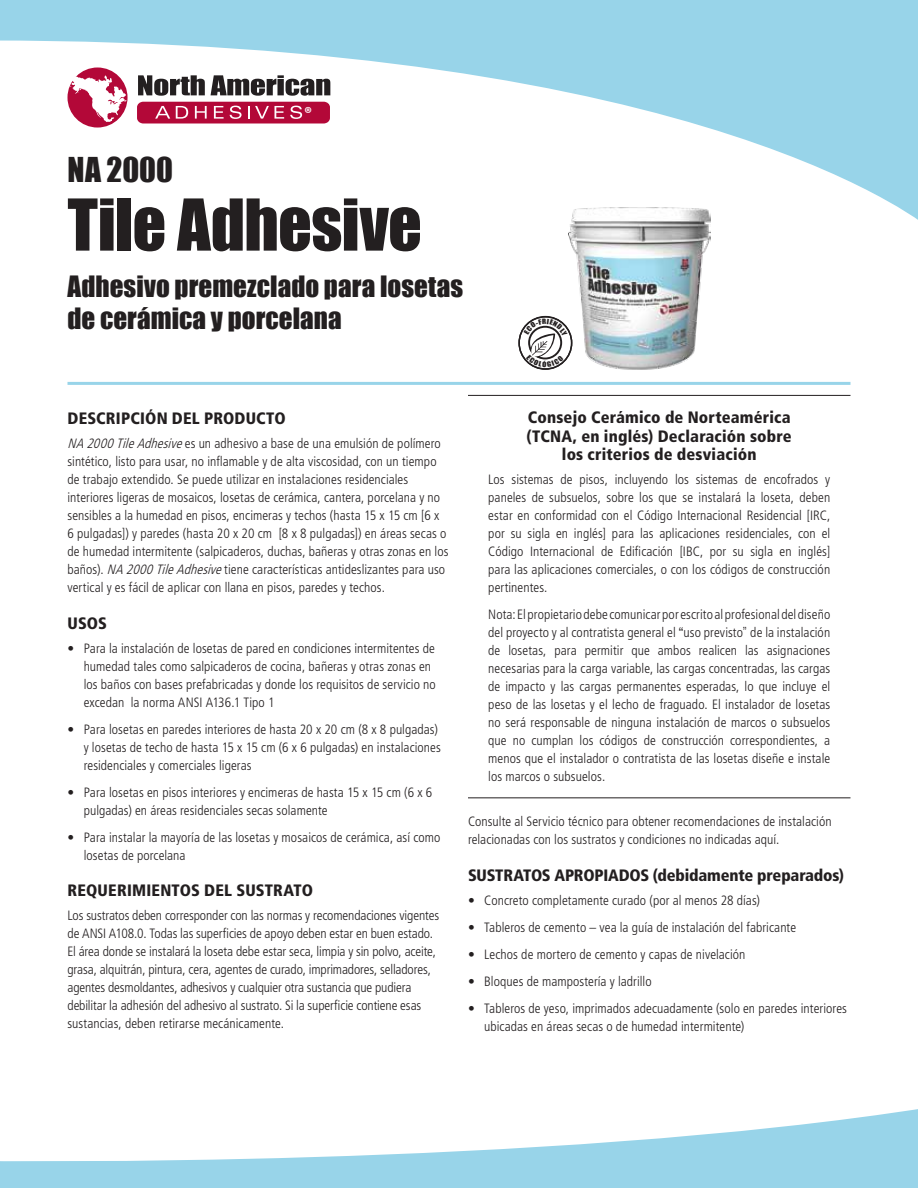
<style>
.page{position:relative;width:918px;height:1188px;background:#fff}
.page>*{position:absolute;margin:0;border:0;box-sizing:border-box;transform-origin:0 0}
.t1{font:66px "Impact";letter-spacing:-.01em;color:#231f20}
.t2{font:31.5px "Impact";color:#231f20}
.t3{font:27px/32.4px "Impact";color:#231f20}
.t4{font:700 17.7px "Myriad Pro";color:#fff}
.t5{font:900 condensed 16.5px/18.8px "Frutiger LT Std";letter-spacing:.01em;color:#231f20;text-align:center}
.t6{font:900 condensed 16.5px "Frutiger LT Std";letter-spacing:-.01em;color:#231f20}
.t7{font:300 condensed 13.5px/18px "Frutiger LT Std";letter-spacing:.005em;color:#231f20}
.s1{font-style:italic}
.s2{font-family:"Helvetica LT Std";font-weight:400;font-stretch:normal}
.s3{font-family:"Helvetica LT Std"}
</style>
<div class="page">
<svg style="left:0;top:0;width:918px;height:220px;fill:#98d4e9"></svg>
<hr style="left:468px;top:395px;width:382px;height:1px;background:#231f20">
<hr style="left:468px;top:797px;width:382px;height:1px;background:#231f20">
<svg style="left:0;top:1109px;width:918px;height:79px;fill:#98d4e9"></svg>
<div style="left:68px;top:68px;width:60px;height:60px;background:#b30838;border-radius:50%"></div>
<svg style="left:138px;top:75px;width:67px;height:21px"></svg>
<svg style="left:211px;top:75px;width:119px;height:21px"></svg>
<svg style="left:70px;top:75px;width:57px;height:47px"></svg>
<div style="left:137px;top:102px;width:193px;height:21px;background:#b30838;border-radius:6px"></div>
<svg style="left:155px;top:106px;width:15px;height:13px"></svg>
<svg style="left:176px;top:106px;width:12px;height:13px"></svg>
<svg style="left:195px;top:106px;width:12px;height:13px"></svg>
<svg style="left:214px;top:106px;width:10px;height:13px"></svg>
<svg style="left:230px;top:106px;width:12px;height:13px"></svg>
<svg style="left:248px;top:106px;width:21px;height:13px"></svg>
<svg style="left:275px;top:106px;width:9px;height:13px"></svg>
<svg style="left:290px;top:106px;width:12px;height:13px"></svg>
<svg style="left:62px;top:135px;width:365px;height:85px"></svg>
<svg style="left:519px;top:317px;width:53px;height:52px"></svg>
<div style="left:518px;top:316px;width:54px;height:54px;border:1px solid #231f20;border-radius:50%"></div>
<hr style="left:68px;top:382px;width:782px;height:3px;background:#98d4e9">
<img style="left:569px;top:208px;width:142px;height:162px">
<svg style="left:524px;top:319px;width:44px;height:48px"></svg>
<h2 class="t2" style="left:68px;top:145px;width:107px">NA 2000</h2>
<h3 class="t4" style="left:304px;top:101px;width:10px">®</h3>
<h1 class="t1" style="left:68px;top:174px;width:356px">Tile Adhesive</h1>
<h3 class="t3" style="left:68px;top:269px;width:397px">Adhesivo premezclado para losetas de cerámica y porcelana</h3>
<p class="t5" style="left:68px;top:409px;width:220px">DESCRIPCIÓN DEL PRODUCTO</p>
<p class="t7" style="left:67px;top:434px;width:383px"><span class="s1">NA2000TileAdhesive</span>es un adhesivo a base de una emulsión de polímero sintético, listo para usar, no inflamable y de alta viscosidad, con un tiempo de trabajo extendido. Se puede utilizar en instalaciones residenciales interiores ligeras de mosaicos, losetas de cerámica, cantera, porcelana y no sensibles a la humedad en pisos, encimeras y techos (hasta 15 x 15 cm [6 x 6 pulgadas]) y paredes (hasta 20 x 20 cm [8 x 8 pulgadas]) en áreas secas o de humedad intermitente (salpicaderos, duchas, bañeras y otras zonas en los baños). <span class="s1">NA2000TileAdhesive</span>tiene características antideslizantes para uso vertical y es fácil de aplicar con llana en pisos, paredes y techos.</p>
<p class="t5" style="left:68px;top:613px;width:41px">USOS</p>
<p class="t7" style="left:84px;top:639px;width:354px;text-indent:-16px">• Para la instalación de losetas de pared en condiciones intermitentes de humedad tales como salpicaderos de cocina, bañeras y otras zonas en los baños con bases prefabricadas y donde los requisitos de servicio no excedan la norma ANSI A136.1 Tipo 1</p>
<p class="t7" style="left:84px;top:720px;width:359px;text-indent:-16px">• Para losetas en paredes interiores de hasta 20 x 20 cm (8 x 8 pulgadas) y losetas de techo de hasta 15 x 15 cm (6 x 6 pulgadas) en instalaciones residenciales y comerciales ligeras</p>
<p class="t7" style="left:84px;top:783px;width:350px;text-indent:-16px">• Para losetas en pisos interiores y encimeras de hasta 15 x 15 cm (6 x 6 pulgadas) en áreas residenciales secas solamente</p>
<p class="t7" style="left:84px;top:828px;width:358px;text-indent:-16px">• Para instalar la mayoría de las losetas y mosaicos de cerámica, así como losetas de porcelana</p>
<p class="t5" style="left:68px;top:881px;width:247px">REQUERIMIENTOS DEL SUSTRATO</p>
<p class="t7" style="left:68px;top:907px;width:373px">Los sustratos deben corresponder con las normas y recomendaciones vigentes de ANSI A108.0. Todas las superficies de apoyo deben estar en buen estado.<br>El área donde se instalará la loseta debe estar seca, limpia y sin polvo, aceite, grasa, alquitrán, pintura, cera, agentes de curado, imprimadores, selladores, agentes desmoldantes, adhesivos y cualquier otra sustancia que pudiera debilitar la adhesión del adhesivo al sustrato. Si la superficie contiene esas sustancias, deben retirarse mecánicamente.</p>
<p class="t5" style="left:527px;top:408px;width:267px">Consejo Cerámico de Norteamérica (TCNA, en inglés) Declaración sobre los criterios de desviación</p>
<p class="t7" style="left:488px;top:471px;width:344px;text-align:justify">Los sistemas de pisos, incluyendo los sistemas de encofrados y paneles de subsuelos, sobre los que se instalará la loseta, deben estar en conformidad con el Código Internacional Residencial [IRC, por su sigla en inglés] para las aplicaciones residenciales, con el Código Internacional de Edificación [IBC, por su sigla en inglés] para las aplicaciones comerciales, o con los códigos de construcción pertinentes.</p>
<p class="t7" style="left:488px;top:606px;width:344px;text-align:justify">Nota: El propietario debe comunicar por escrito al profesional del diseño del proyecto y al contratista general el <span class="s2">“</span>uso previsto<span class="s3">”</span> de la instalación de losetas, para permitir que ambos realicen las asignaciones necesarias para la carga variable, las cargas concentradas, las cargas de impacto y las cargas permanentes esperadas, lo que incluye el peso de las losetas y el lecho de fraguado. El instalador de losetas no será responsable de ninguna instalación de marcos o subsuelos que no cumplan los códigos de construcción correspondientes, a menos que el instalador o contratista de las losetas diseñe e instale los marcos o subsuelos.</p>
<p class="t7" style="left:468px;top:813px;width:365px">Consulte al Servicio técnico para obtener recomendaciones de instalación relacionadas con los sustratos y condiciones no indicadas aquí.</p>
<p class="t6" style="left:468px;top:865px;width:378px">SUSTRATOS APROPIADOS (debidamente preparados)</p>
<p class="t7" style="left:468px;top:892px;width:294px">• Concreto completamente curado (por al menos 28 días)</p>
<p class="t7" style="left:468px;top:919px;width:330px">• Tableros de cemento – vea la guía de instalación del fabricante</p>
<p class="t7" style="left:468px;top:946px;width:279px">• Lechos de mortero de cemento y capas de nivelación</p>
<p class="t7" style="left:468px;top:973px;width:185px">• Bloques de mampostería y ladrillo</p>
<p class="t7" style="left:484px;top:1000px;width:364px;text-indent:-16px">• Tableros de yeso, imprimados adecuadamente (solo en paredes interiores ubicadas en áreas secas o de humedad intermitente)</p>
</div>
